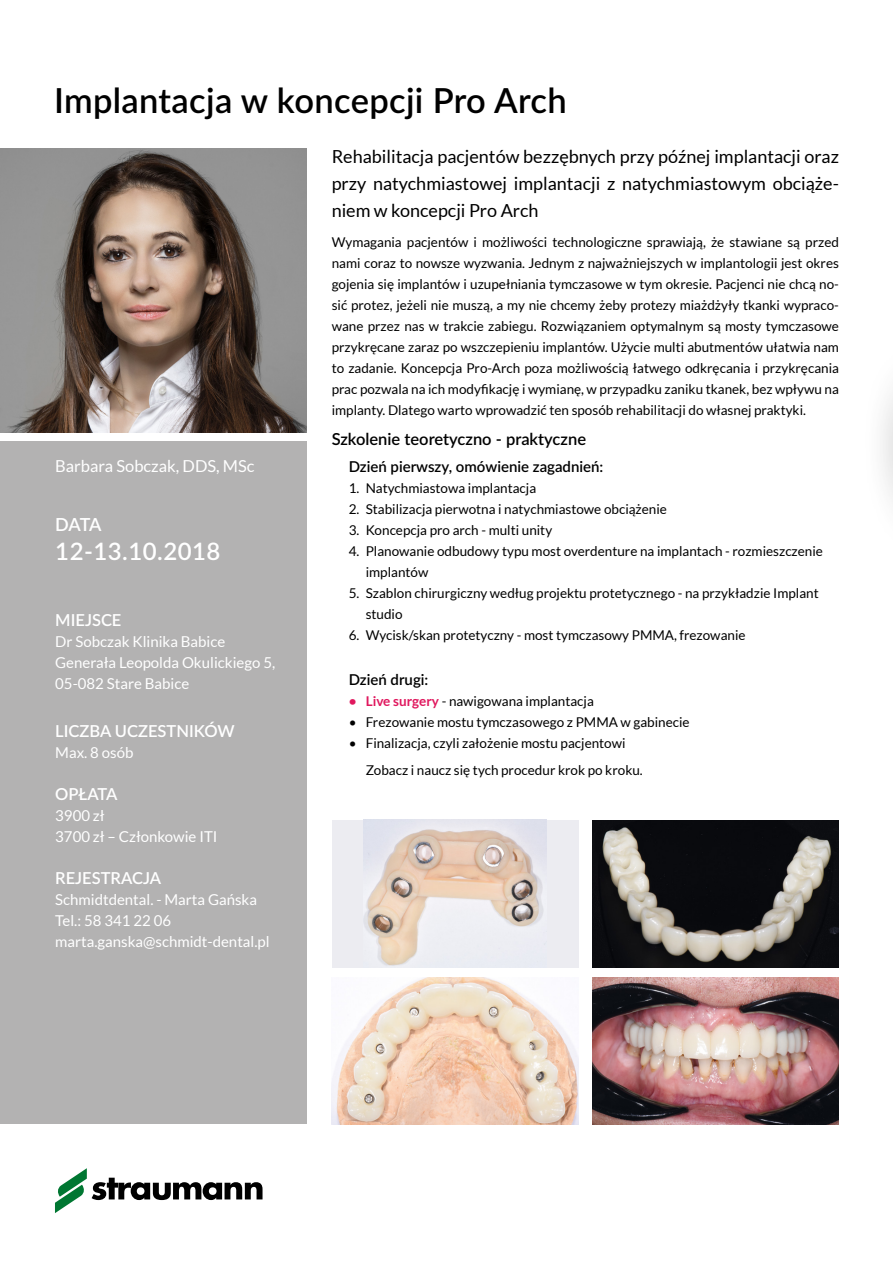
<style>
.page{position:relative;width:893px;height:1263px;background:#fff}
.page>*{position:absolute;margin:0;border:0;box-sizing:border-box;transform-origin:0 0}
.t1{font:600 34.5px "Lato";letter-spacing:.01em;color:#000}
.t2{font:600 24px "Lato";letter-spacing:.02em;color:#fff}
.t3{font:18px/27px "Lato";color:#000;text-align:justify}
.t4{font:600 18px "Lato";color:#fff}
.t5{font:600 16.5px "Lato";color:#fff}
.t6{font:600 16.5px "Lato";color:#000}
.t7{font:16.5px "Lato";color:#fff}
.t8{font:15px/21px "Lato";color:#fff}
.t9{font:600 15px "Lato";color:#000}
.t10{font:13.5px/21px "Lato";color:#000}
.s1{font-weight:700;color:#e0185e}
</style>
<div class="page">
<div style="left:332px;top:820px;width:246px;height:147px;background:#ececf1"></div>
<img style="left:363px;top:820px;width:184px;height:146px">
<div style="left:0;top:442px;width:306px;height:682px;background:#b3b2b2"></div>
<img style="left:0;top:148px;width:306px;height:284px">
<img style="left:332px;top:978px;width:246px;height:147px">
<img style="left:592px;top:978px;width:247px;height:147px">
<img style="left:592px;top:820px;width:247px;height:147px">
<svg style="left:55px;top:1168px;width:208px;height:45px"></svg>
<h1 class="t1" style="left:54px;top:75px;width:514px">Implantacja w koncepcji Pro Arch</h1>
<p class="t7" style="left:55px;top:457px;width:201px">Barbara Sobczak, DDS, MSc</p>
<h3 class="t4" style="left:55px;top:511px;width:48px">DATA</h3>
<h2 class="t2" style="left:55px;top:534px;width:167px">12-13.10.2018</h2>
<p class="t5" style="left:55px;top:608px;width:68px">MIEJSCE</p>
<p class="t8" style="left:55px;top:631px;width:221px">Dr Sobczak Klinika Babice<br>Generała Leopolda Okulickiego 5,<br>05-082 Stare Babice</p>
<p class="t5" style="left:55px;top:719px;width:181px">LICZBA UCZESTNIKÓW</p>
<p class="t8" style="left:55px;top:742px;width:80px">Max. 8 osób</p>
<p class="t5" style="left:55px;top:782px;width:64px">OPŁATA</p>
<p class="t8" style="left:55px;top:805px;width:164px">3900 zł<br>3700 zł – Członkowie ITI</p>
<p class="t5" style="left:55px;top:866px;width:107px">REJESTRACJA</p>
<p class="t8" style="left:55px;top:889px;width:216px">Schmidtdental. - Marta Gańska<br>Tel.: 58 341 22 06 marta.ganska@schmidt-dental.pl</p>
<h3 class="t3" style="left:332px;top:142px;width:509px">Rehabilitacja pacjentów bezzębnych przy późnej implantacji oraz przy natychmiastowej implantacji z natychmiastowym obciąże&shy;niem w koncepcji Pro Arch</h3>
<p class="t10" style="left:332px;top:231px;width:509px;text-align:justify">Wymagania pacjentów i możliwości technologiczne sprawiają, że stawiane są przed nami coraz to nowsze wyzwania. Jednym z najważniejszych w implantologii jest okres gojenia się implantów i uzupełniania tymczasowe w tym okresie. Pacjenci nie chcą no&shy;sić protez, jeżeli nie muszą, a my nie chcemy żeby protezy miażdżyły tkanki wypraco&shy;wane przez nas w trakcie zabiegu. Rozwiązaniem optymalnym są mosty tymczasowe przykręcane zaraz po wszczepieniu implantów. Użycie multi abutmentów ułatwia nam to zadanie. Koncepcja Pro-Arch poza możliwością łatwego odkręcania i przykręcania prac pozwala na ich modyfikację i wymianę, w przypadku zaniku tkanek, bez wpływu na implanty. Dlatego warto wprowadzić ten sposób rehabilitacji do własnej praktyki.</p>
<p class="t6" style="left:332px;top:427px;width:256px">Szkolenie teoretyczno - praktyczne</p>
<p class="t9" style="left:349px;top:455px;width:256px">Dzień pierwszy, omówienie zagadnień:</p>
<p class="t10" style="left:349px;top:477px;width:189px">1. Natychmiastowa implantacja</p>
<p class="t10" style="left:349px;top:498px;width:320px">2. Stabilizacja pierwotna i natychmiastowe obciążenie</p>
<p class="t10" style="left:349px;top:519px;width:205px">3. Koncepcja pro arch - multi unity</p>
<p class="t10" style="left:366px;top:540px;width:459px;text-indent:-17px">4. Planowanie odbudowy typu most overdenture na implantach - rozmieszczenie implantów</p>
<p class="t10" style="left:366px;top:582px;width:455px;text-indent:-17px">5. Szablon chirurgiczny według projektu protetycznego - na przykładzie Implant studio</p>
<p class="t10" style="left:349px;top:624px;width:398px">6. Wycisk/skan protetyczny - most tymczasowy PMMA, frezowanie</p>
<p class="t9" style="left:349px;top:668px;width:81px">Dzień drugi:</p>
<p class="t10" style="left:349px;top:690px;width:247px"><span class="s1">• Live surgery</span> - nawigowana implantacja</p>
<p class="t10" style="left:349px;top:711px;width:342px">• Frezowanie mostu tymczasowego z PMMA w gabinecie</p>
<p class="t10" style="left:366px;top:729px;width:279px;line-height:27px;text-indent:-17px">• Finalizacja, czyli założenie mostu pacjentowi<br>Zobacz i naucz się tych procedur krok po kroku.</p>
</div>
